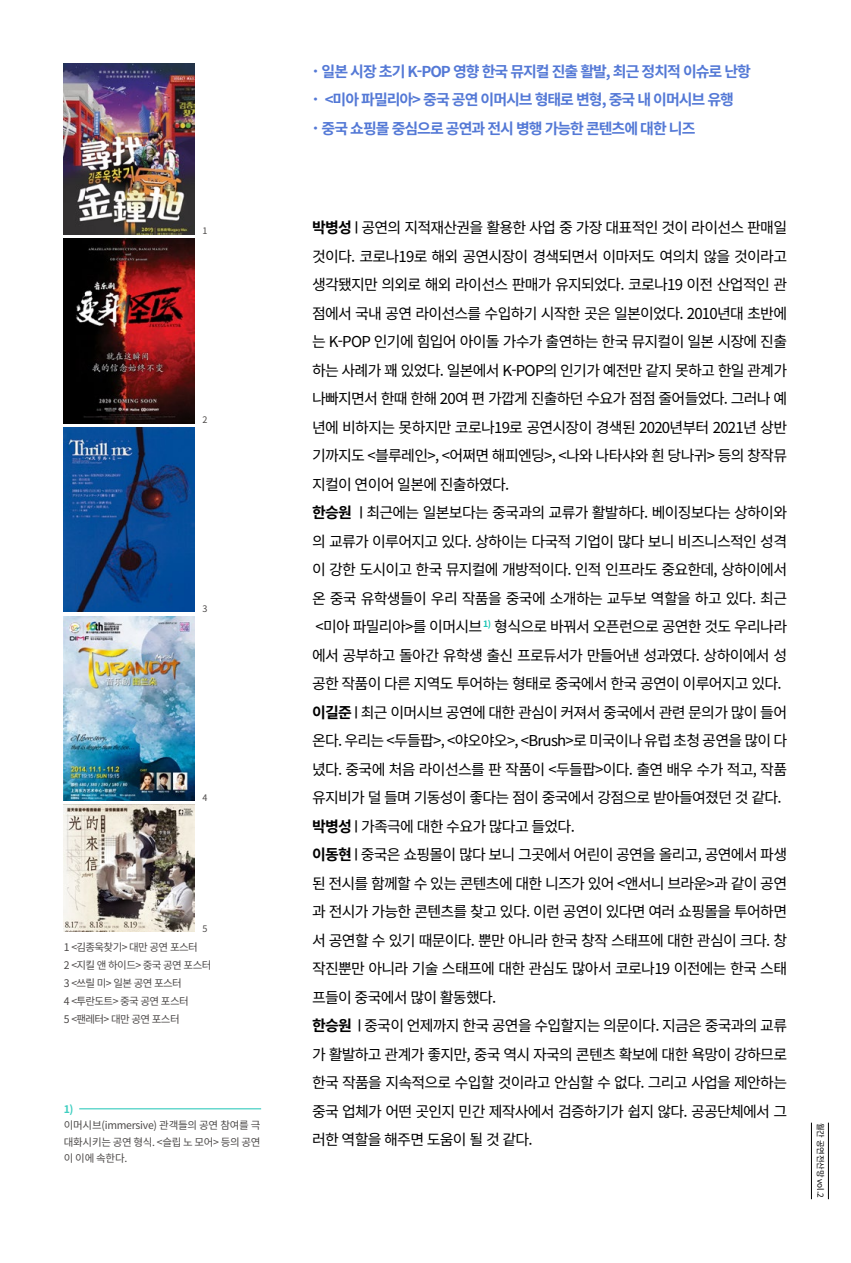
<style>
.page{position:relative;width:851px;height:1263px;background:#fff}
.page>*{position:absolute;margin:0;border:0;box-sizing:border-box;transform-origin:0 0}
.t1{font:15px/28.5px "Noto Sans CJ Kkr";letter-spacing:-.05em;color:#000}
.t2{font:700 15px/28.5px "Noto Sans CJ Kkr";letter-spacing:-.07em;color:#5479d6}
.t3{font:10.5px/18px "Noto Sans CJ Kkr";letter-spacing:-.06em;color:#4c4948}
.t4{font:700 10.5px "Noto Sans CJ Kkr";color:#3ecec0}
.t5{font:9px "Noto Sans CJ Kkr";color:#4c4948}
.t6{font:8.25px "Noto Sans CJ Kkr";letter-spacing:-.025em;color:#000}
.s1{font-weight:700}
.s2{font-family:"Nanum Barun Gothic"}
</style>
<div class="page">
<img style="left:64px;top:238px;width:130px;height:185px">
<img style="left:64px;top:427px;width:130px;height:184px">
<img style="left:64px;top:616px;width:130px;height:185px">
<img style="left:64px;top:805px;width:130px;height:127px">
<img style="left:64px;top:64px;width:130px;height:170px">
<hr style="left:79px;top:1108px;width:182px;height:1px;background:#1cc5b5">
<hr style="left:828px;top:1123px;width:1px;height:76px;background:#000">
<hr style="left:811px;top:1123px;width:1px;height:76px;background:#000">
<p class="t2" style="left:321px;top:58px;width:431px">일본 시장 초기 K-POP 영향 한국 뮤지컬 진출 활발, 최근 정치적 이슈로 난항 &lt;미아 파밀리아&gt; 중국 공연 이머시브 형태로 변형, 중국 내 이머시브 유행 중국 쇼핑몰 중심으로 공연과 전시 병행 가능한 콘텐츠에 대한 니즈</p>
<p class="t1" style="left:312px;top:214px;width:476px"><span class="s1">박병성</span> <span class="s2">l</span> 공연의 지적재산권을 활용한 사업 중 가장 대표적인 것이 라이선스 판매일 것이다. 코로나19로 해외 공연시장이 경색되면서 이마저도 여의치 않을 것이라고 생각됐지만 의외로 해외 라이선스 판매가 유지되었다. 코로나19 이전 산업적인 관 점에서 국내 공연 라이선스를 수입하기 시작한 곳은 일본이었다. 2010년대 초반에 는 K-POP 인기에 힘입어 아이돌 가수가 출연하는 한국 뮤지컬이 일본 시장에 진출 하는 사례가 꽤 있었다. 일본에서 K-POP의 인기가 예전만 같지 못하고 한일 관계가 나빠지면서 한때 한해 20여 편 가깝게 진출하던 수요가 점점 줄어들었다. 그러나 예 년에 비하지는 못하지만 코로나19로 공연시장이 경색된 2020년부터 2021년 상반 기까지도 &lt;블루레인&gt;, &lt;어쩌면 해피엔딩&gt;, &lt;나와 나타샤와 흰 당나귀&gt; 등의 창작뮤 지컬이 연이어 일본에 진출하였다.<br><span class="s1">한승원</span> <span class="s2">l</span> 최근에는 일본보다는 중국과의 교류가 활발하다. 베이징보다는 상하이와 의 교류가 이루어지고 있다. 상하이는 다국적 기업이 많다 보니 비즈니스적인 성격 이 강한 도시이고 한국 뮤지컬에 개방적이다. 인적 인프라도 중요한데, 상하이에서 온 중국 유학생들이 우리 작품을 중국에 소개하는 교두보 역할을 하고 있다. 최근 &lt;미아 파밀리아&gt;를 이머시브 <sup>1)</sup> 형식으로 바꿔서 오픈런으로 공연한 것도 우리나라 에서 공부하고 돌아간 유학생 출신 프로듀서가 만들어낸 성과였다. 상하이에서 성 공한 작품이 다른 지역도 투어하는 형태로 중국에서 한국 공연이 이루어지고 있다. <span class="s1">이길준</span> <span class="s2">l</span> 최근 이머시브 공연에 대한 관심이 커져서 중국에서 관련 문의가 많이 들어 온다. 우리는 &lt;두들팝&gt;, &lt;야오야오&gt;, &lt;Brush&gt;로 미국이나 유럽 초청 공연을 많이 다 녔다. 중국에 처음 라이선스를 판 작품이 &lt;두들팝&gt;이다. 출연 배우 수가 적고, 작품 유지비가 덜 들며 기동성이 좋다는 점이 중국에서 강점으로 받아들여졌던 것 같다. <span class="s1">박병성</span> <span class="s2">l</span> 가족극에 대한 수요가 많다고 들었다.<br><span class="s1">이동현</span> <span class="s2">l</span> 중국은 쇼핑몰이 많다 보니 그곳에서 어린이 공연을 올리고, 공연에서 파생 된 전시를 함께할 수 있는 콘텐츠에 대한 니즈가 있어 &lt;앤서니 브라운&gt;과 같이 공연 과 전시가 가능한 콘텐츠를 찾고 있다. 이런 공연이 있다면 여러 쇼핑몰을 투어하면 서 공연할 수 있기 때문이다. 뿐만 아니라 한국 창작 스태프에 대한 관심이 크다. 창 작진뿐만 아니라 기술 스태프에 대한 관심도 많아서 코로나19 이전에는 한국 스태 프들이 중국에서 많이 활동했다.<br><span class="s1">한승원</span> <span class="s2">l</span> 중국이 언제까지 한국 공연을 수입할지는 의문이다. 지금은 중국과의 교류 가 활발하고 관계가 좋지만, 중국 역시 자국의 콘텐츠 확보에 대한 욕망이 강하므로 한국 작품을 지속적으로 수입할 것이라고 안심할 수 없다. 그리고 사업을 제안하는 중국 업체가 어떤 곳인지 민간 제작사에서 검증하기가 쉽지 않다. 공공단체에서 그 러한 역할을 해주면 도움이 될 것 같다.</p>
<p class="t5" style="left:202px;top:226px;width:6px">1</p>
<p class="t5" style="left:202px;top:415px;width:6px">2</p>
<p class="t5" style="left:202px;top:604px;width:6px">3</p>
<p class="t5" style="left:202px;top:792px;width:6px">4</p>
<p class="t5" style="left:202px;top:923px;width:6px">5</p>
<p class="t3" style="left:64px;top:938px;width:149px">1 &lt;김종욱찾기&gt; 대만 공연 포스터<br>2 &lt;지킬 앤 하이드&gt; 중국 공연 포스터<br>3 &lt;쓰릴 미&gt; 일본 공연 포스터<br>4 &lt;투란도트&gt; 중국 공연 포스터<br>5 &lt;팬레터&gt; 대만 공연 포스터</p>
<p class="t4" style="left:64px;top:1103px;width:11px">1)</p>
<p class="t3" style="left:64px;top:1117px;width:198px;line-height:16.5px;text-align:justify">이머시브(immersive) 관객들의 공연 참여를 극 대화시키는 공연 형식. &lt;슬립 노 모어&gt; 등의 공연 이 이에 속한다.</p>
<p class="t6" style="left:824px;top:1123px;width:76px;rotate:90deg">월간 공연전산망 vol.2</p>
</div>
